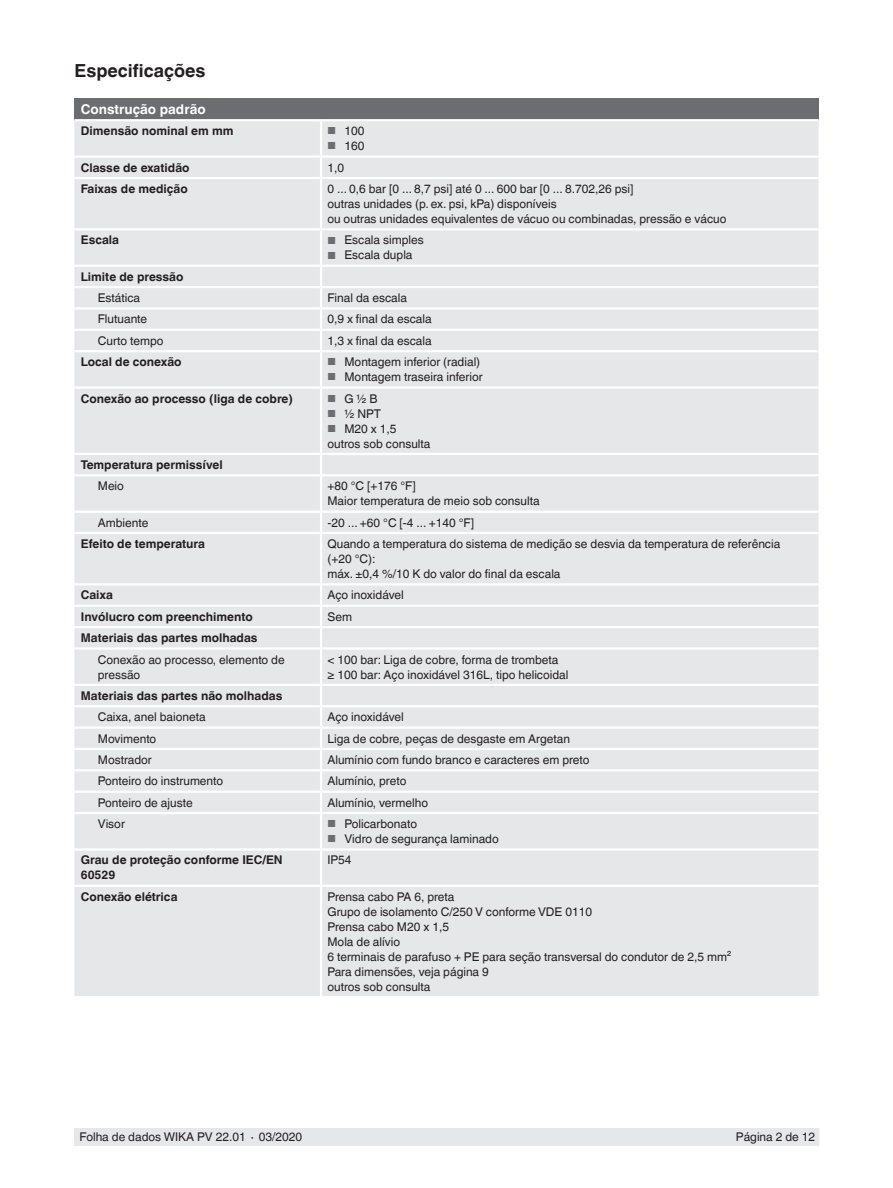
<style>
.page{position:relative;width:893px;height:1188px;background:#fff}
.page>*{position:absolute;margin:0;border:0;box-sizing:border-box;transform-origin:0 0}
.t1{font:700 18px "Helvetica World";color:#231f20}
.t2{font:700 13.5px "Helvetica World";color:#fff}
.t3{font:12px/15px "Helvetica World";color:#231f20}
.t4{font:700 12px/15px "Helvetica World";color:#231f20}
.s1{font-size:10.2px;color:#6c6d70}
</style>
<div class="page">
<div style="left:75px;top:1128px;width:744px;height:17px;background:#e6e7e9"></div>
<div style="left:74px;top:98px;width:745px;height:22px;background:#6c6d70"></div>
<div style="left:74px;top:121px;width:745px;height:875px;background:#e6e7e9"></div>
<svg style="left:320px;top:267px;width:2px;height:83px"></svg>
<hr style="left:74px;top:119px;width:247px;height:2px;background:#fff">
<hr style="left:321px;top:265px;width:498px;height:2px;background:#fff">
<hr style="left:321px;top:286px;width:498px;height:2px;background:#fff">
<hr style="left:321px;top:307px;width:498px;height:3px;background:#fff">
<hr style="left:321px;top:329px;width:498px;height:2px;background:#fff">
<hr style="left:321px;top:848px;width:498px;height:3px;background:#fff">
<hr style="left:320px;top:851px;width:2px;height:34px;background:#fff">
<hr style="left:321px;top:119px;width:498px;height:2px;background:#fff">
<hr style="left:320px;top:121px;width:2px;height:34px;background:#fff">
<hr style="left:74px;top:155px;width:247px;height:3px;background:#fff">
<hr style="left:321px;top:155px;width:498px;height:3px;background:#fff">
<svg style="left:320px;top:158px;width:2px;height:19px"></svg>
<hr style="left:74px;top:177px;width:247px;height:2px;background:#fff">
<hr style="left:321px;top:177px;width:498px;height:2px;background:#fff">
<hr style="left:320px;top:179px;width:2px;height:49px;background:#fff">
<hr style="left:74px;top:228px;width:247px;height:2px;background:#fff">
<hr style="left:321px;top:228px;width:498px;height:2px;background:#fff">
<hr style="left:320px;top:230px;width:2px;height:35px;background:#fff">
<hr style="left:74px;top:265px;width:247px;height:2px;background:#fff">
<hr style="left:320px;top:650px;width:2px;height:34px;background:#fff">
<hr style="left:74px;top:684px;width:247px;height:2px;background:#fff">
<hr style="left:321px;top:684px;width:498px;height:2px;background:#fff">
<hr style="left:74px;top:705px;width:247px;height:2px;background:#fff">
<hr style="left:321px;top:705px;width:498px;height:2px;background:#fff">
<hr style="left:74px;top:726px;width:247px;height:3px;background:#fff">
<hr style="left:321px;top:726px;width:498px;height:3px;background:#fff">
<hr style="left:74px;top:748px;width:247px;height:2px;background:#fff">
<hr style="left:321px;top:748px;width:498px;height:2px;background:#fff">
<svg style="left:320px;top:686px;width:2px;height:83px"></svg>
<hr style="left:74px;top:769px;width:247px;height:2px;background:#fff">
<hr style="left:321px;top:769px;width:498px;height:2px;background:#fff">
<hr style="left:320px;top:771px;width:2px;height:20px;background:#fff">
<hr style="left:74px;top:791px;width:247px;height:2px;background:#fff">
<hr style="left:321px;top:791px;width:498px;height:2px;background:#fff">
<svg style="left:320px;top:793px;width:2px;height:19px"></svg>
<hr style="left:74px;top:812px;width:247px;height:2px;background:#fff">
<hr style="left:321px;top:812px;width:498px;height:2px;background:#fff">
<hr style="left:320px;top:814px;width:2px;height:34px;background:#fff">
<hr style="left:74px;top:286px;width:247px;height:2px;background:#fff">
<hr style="left:74px;top:307px;width:247px;height:3px;background:#fff">
<hr style="left:74px;top:329px;width:247px;height:2px;background:#fff">
<hr style="left:74px;top:350px;width:247px;height:2px;background:#fff">
<hr style="left:321px;top:350px;width:498px;height:2px;background:#fff">
<hr style="left:320px;top:352px;width:2px;height:34px;background:#fff">
<hr style="left:74px;top:386px;width:247px;height:3px;background:#fff">
<hr style="left:321px;top:386px;width:498px;height:3px;background:#fff">
<hr style="left:320px;top:389px;width:2px;height:64px;background:#fff">
<hr style="left:74px;top:453px;width:247px;height:2px;background:#fff">
<hr style="left:321px;top:453px;width:498px;height:2px;background:#fff">
<svg style="left:320px;top:455px;width:2px;height:19px"></svg>
<hr style="left:74px;top:474px;width:247px;height:2px;background:#fff">
<hr style="left:321px;top:474px;width:498px;height:2px;background:#fff">
<hr style="left:320px;top:476px;width:2px;height:35px;background:#fff">
<hr style="left:74px;top:511px;width:247px;height:2px;background:#fff">
<hr style="left:321px;top:511px;width:498px;height:2px;background:#fff">
<svg style="left:320px;top:513px;width:2px;height:19px"></svg>
<hr style="left:74px;top:532px;width:247px;height:2px;background:#fff">
<hr style="left:321px;top:532px;width:498px;height:2px;background:#fff">
<hr style="left:320px;top:534px;width:2px;height:49px;background:#fff">
<hr style="left:74px;top:583px;width:247px;height:3px;background:#fff">
<hr style="left:321px;top:583px;width:498px;height:3px;background:#fff">
<hr style="left:74px;top:605px;width:247px;height:2px;background:#fff">
<hr style="left:321px;top:605px;width:498px;height:2px;background:#fff">
<svg style="left:320px;top:586px;width:2px;height:61px"></svg>
<hr style="left:74px;top:626px;width:247px;height:2px;background:#fff">
<hr style="left:321px;top:626px;width:498px;height:2px;background:#fff">
<hr style="left:74px;top:647px;width:247px;height:3px;background:#fff">
<hr style="left:321px;top:647px;width:498px;height:3px;background:#fff">
<hr style="left:74px;top:848px;width:247px;height:3px;background:#fff">
<hr style="left:74px;top:885px;width:247px;height:2px;background:#fff">
<hr style="left:321px;top:885px;width:498px;height:2px;background:#fff">
<hr style="left:320px;top:887px;width:2px;height:109px;background:#fff">
<h1 class="t1" style="left:74px;top:60px;width:133px">Especificações</h1>
<p class="t2" style="left:81px;top:101px;width:126px">Construção padrão</p>
<p class="t4" style="left:81px;top:124px;width:154px">Dimensão nominal em mm</p>
<p class="t3" style="left:327px;top:124px;width:39px"><span class="s1">■</span> 100</p>
<p class="t3" style="left:327px;top:139px;width:39px"><span class="s1">■</span> 160</p>
<p class="t4" style="left:81px;top:160px;width:110px">Classe de exatidão</p>
<p class="t3" style="left:327px;top:160px;width:18px">1,0</p>
<p class="t4" style="left:81px;top:181px;width:108px">Faixas de medição</p>
<p class="t3" style="left:327px;top:181px;width:401px">0 ... 0,6 bar [0 ... 8,7 psi] até 0 ... 600 bar [0 ... 8.702,26 psi]<br>outras unidades (p. ex. psi, kPa) disponíveis<br>ou outras unidades equivalentes de vácuo ou combinadas, pressão e vácuo</p>
<p class="t4" style="left:81px;top:233px;width:40px">Escala</p>
<p class="t3" style="left:327px;top:233px;width:98px"><span class="s1">■</span> Escala simples</p>
<p class="t3" style="left:327px;top:248px;width:87px"><span class="s1">■</span> Escala dupla</p>
<p class="t4" style="left:81px;top:269px;width:104px">Limite de pressão</p>
<p class="t3" style="left:98px;top:290px;width:44px">Estática</p>
<p class="t3" style="left:327px;top:290px;width:81px">Final da escala</p>
<p class="t3" style="left:98px;top:312px;width:51px">Flutuante</p>
<p class="t3" style="left:327px;top:312px;width:106px">0,9 x final da escala</p>
<p class="t3" style="left:98px;top:333px;width:67px">Curto tempo</p>
<p class="t3" style="left:327px;top:333px;width:106px">1,3 x final da escala</p>
<p class="t4" style="left:81px;top:355px;width:102px">Local de conexão</p>
<p class="t3" style="left:327px;top:355px;width:154px"><span class="s1">■</span> Montagem inferior (radial)</p>
<p class="t3" style="left:327px;top:370px;width:157px"><span class="s1">■</span> Montagem traseira inferior</p>
<p class="t4" style="left:81px;top:391px;width:214px">Conexão ao processo (liga de cobre)</p>
<p class="t3" style="left:327px;top:391px;width:52px"><span class="s1">■</span> G ½ B</p>
<p class="t3" style="left:327px;top:406px;width:55px"><span class="s1">■</span> ½ NPT</p>
<p class="t3" style="left:327px;top:421px;width:105px"><span class="s1">■</span> M20 x 1,5 outros sob consulta</p>
<p class="t4" style="left:81px;top:457px;width:143px">Temperatura permissível</p>
<p class="t3" style="left:98px;top:479px;width:28px">Meio</p>
<p class="t3" style="left:327px;top:479px;width:214px">+80 °C [+176 °F]<br>Maior temperatura de meio sob consulta</p>
<p class="t3" style="left:98px;top:515px;width:52px">Ambiente</p>
<p class="t3" style="left:327px;top:515px;width:148px">-20 ... +60 °C [-4 ... +140 °F]</p>
<p class="t4" style="left:81px;top:536px;width:126px">Efeito de temperatura</p>
<p class="t3" style="left:327px;top:536px;width:454px">Quando a temperatura do sistema de medição se desvia da temperatura de referência (+20 °C):<br>máx. ±0,4 %/10 K do valor do final da escala</p>
<p class="t4" style="left:81px;top:588px;width:34px">Caixa</p>
<p class="t3" style="left:327px;top:588px;width:78px">Aço inoxidável</p>
<p class="t4" style="left:81px;top:609px;width:173px">Invólucro com preenchimento</p>
<p class="t3" style="left:327px;top:609px;width:26px">Sem</p>
<p class="t4" style="left:81px;top:631px;width:178px">Materiais das partes molhadas</p>
<p class="t3" style="left:98px;top:652px;width:188px">Conexão ao processo, elemento de pressão</p>
<p class="t3" style="left:327px;top:652px;width:243px">&lt; 100 bar: Liga de cobre, forma de trombeta ≥ 100 bar: Aço inoxidável 316L, tipo helicoidal</p>
<p class="t4" style="left:81px;top:688px;width:203px">Materiais das partes não molhadas</p>
<p class="t3" style="left:98px;top:710px;width:109px">Caixa, anel baioneta</p>
<p class="t3" style="left:327px;top:710px;width:78px">Aço inoxidável</p>
<p class="t3" style="left:98px;top:731px;width:60px">Movimento</p>
<p class="t3" style="left:327px;top:731px;width:244px">Liga de cobre, peças de desgaste em Argetan</p>
<p class="t3" style="left:98px;top:752px;width:56px">Mostrador</p>
<p class="t3" style="left:327px;top:752px;width:264px">Alumínio com fundo branco e caracteres em preto</p>
<p class="t3" style="left:98px;top:774px;width:127px">Ponteiro do instrumento</p>
<p class="t3" style="left:327px;top:774px;width:80px">Alumínio, preto</p>
<p class="t3" style="left:98px;top:795px;width:96px">Ponteiro de ajuste</p>
<p class="t3" style="left:327px;top:795px;width:102px">Alumínio, vermelho</p>
<p class="t3" style="left:98px;top:816px;width:29px">Visor</p>
<p class="t3" style="left:327px;top:816px;width:91px"><span class="s1">■</span> Policarbonato</p>
<p class="t3" style="left:327px;top:831px;width:173px"><span class="s1">■</span> Vidro de segurança laminado</p>
<p class="t4" style="left:81px;top:853px;width:203px">Grau de proteção conforme IEC/EN<br>60529</p>
<p class="t3" style="left:327px;top:853px;width:26px">IP54</p>
<p class="t4" style="left:81px;top:889px;width:98px">Conexão elétrica</p>
<p class="t3" style="left:327px;top:889px;width:406px">Prensa cabo PA 6, preta<br>Grupo de isolamento C/250 V conforme VDE 0110<br>Prensa cabo M20 x 1,5<br>Mola de alívio<br>6 terminais de parafuso + PE para seção transversal do condutor de 2,5 mm²<br>Para dimensões, veja página 9<br>outros sob consulta</p>
<p class="t3" style="left:80px;top:1130px;width:224px">Folha de dados WIKA PV 22.01 ∙ 03/2020</p>
<p class="t3" style="left:736px;top:1130px;width:81px">Página 2 de 12</p>
</div>
